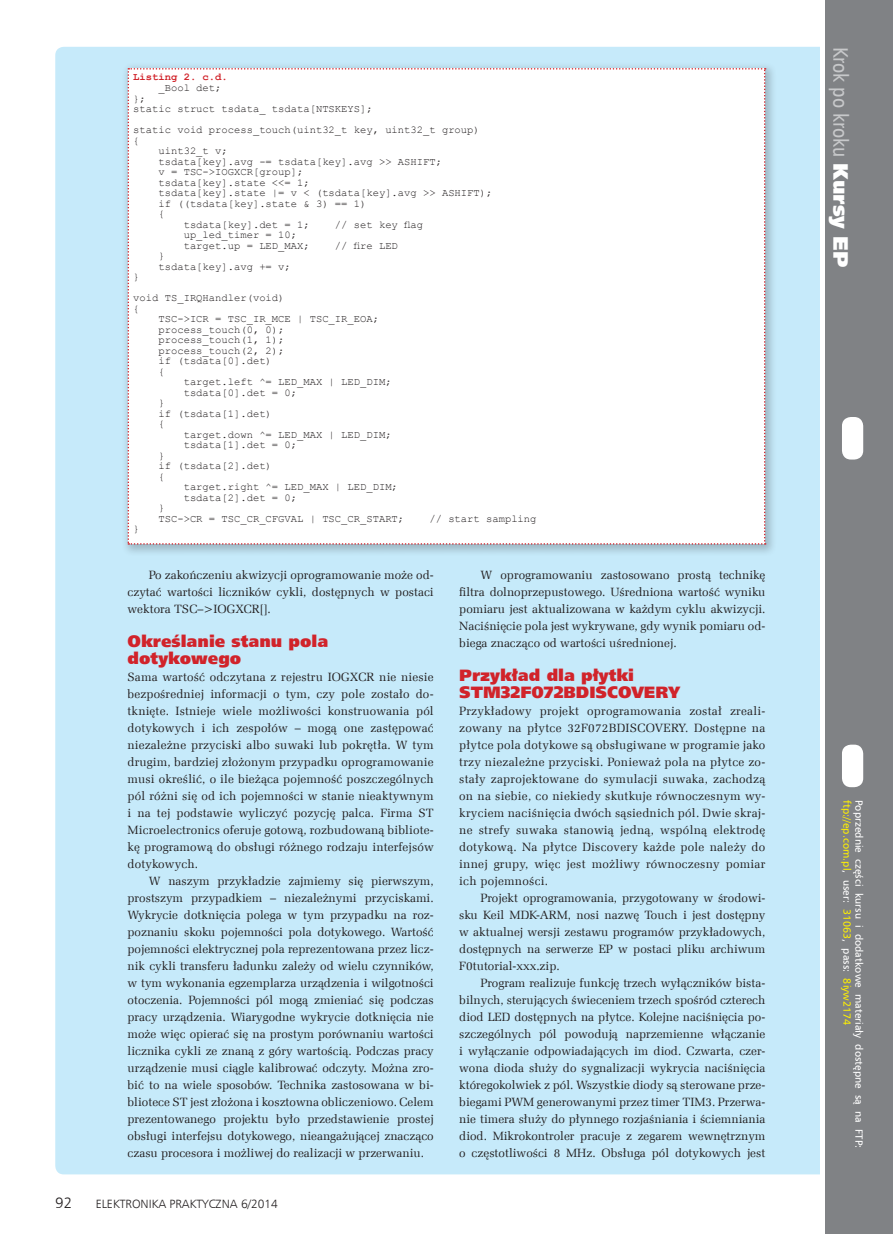
<style>
.page{position:relative;width:893px;height:1234px;background:#fff}
.page>*{position:absolute;margin:0;border:0;box-sizing:border-box;transform-origin:0 0}
.t1{font:21px "Humnst 777 Cn EU";color:#c7c8ca}
._3_Srodtytul_kurs{font:16.5px/17px "Humnst 777 X Blk EU";color:#d1232a}
.t2{font:15px "Humnst 777 Lt EU";color:#231f20}
._1_Body{font:12px/17px "Zapf Ellipt EU";color:#231f20;text-align:justify}
.t3{font:12px "Humnst 777 Lt EU";color:#231f20}
._6_Listing{font:10.5px "Courier New";color:#231f20}
.t4{font:10.5px "Humnst 777 EU";letter-spacing:.005em;color:#fff}
.t5{font:10.5px "Humnst 777 EU";letter-spacing:.005em;color:#fff101}
._6_Listing-2{font:700 10.5px "Courier New";color:#d1232a}
.s1{font-family:"Humnst 777 X Blk EU";color:#fff}
.s2{color:#fff}
</style>
<div class="page">
<div style="left:55px;top:47px;width:778px;height:1127px;background:#c6eafa;border-radius:9px"></div>
<div style="left:825px;top:0;width:68px;height:1233px;background:#808285"></div>
<div style="left:842px;top:417px;width:21px;height:42px;background:#fff;border-radius:9px"></div>
<div style="left:842px;top:744px;width:21px;height:43px;background:#fff;border-radius:9px"></div>
<hr style="left:821px;top:0;width:4px;height:1233px;background:#fff">
<div style="left:121px;top:62px;width:657px;height:494px;background:#231f20;opacity:.25"></div>
<div style="left:128px;top:68px;width:638px;height:476px;background:#fff"></div>
<p class="_6_Listing-2" style="left:133px;top:71px;width:96px">Listing 2. c.d.</p>
<p class="_6_Listing" style="left:159px;top:81px;width:65px">_Bool det;</p>
<p class="_6_Listing" style="left:133px;top:92px;width:14px">};</p>
<p class="_6_Listing" style="left:133px;top:102px;width:241px">static struct tsdata_ tsdata[NTSKEYS];</p>
<p class="_6_Listing" style="left:133px;top:123px;width:348px">static void process_touch(uint32_t key, uint32_t group)</p>
<p class="_6_Listing" style="left:133px;top:134px;width:8px">{</p>
<p class="_6_Listing" style="left:159px;top:144px;width:71px">uint32_t v;</p>
<p class="_6_Listing" style="left:159px;top:155px;width:285px">tsdata[key].avg -= tsdata[key].avg &gt;&gt; ASHIFT;</p>
<p class="_6_Listing" style="left:159px;top:165px;width:146px">v = TSC-&gt;IOGXCR[group];</p>
<p class="_6_Listing" style="left:159px;top:176px;width:153px">tsdata[key].state &lt;&lt;= 1;</p>
<p class="_6_Listing" style="left:159px;top:186px;width:335px">tsdata[key].state |= v &lt; (tsdata[key].avg &gt;&gt; ASHIFT);</p>
<p class="_6_Listing" style="left:159px;top:197px;width:209px">if ((tsdata[key].state &amp; 3) == 1)</p>
<p class="_6_Listing" style="left:159px;top:207px;width:8px">{</p>
<p class="_6_Listing" style="left:184px;top:218px;width:128px">tsdata[key].det = 1;</p>
<p class="_6_Listing" style="left:335px;top:218px;width:90px">// set key flag</p>
<p class="_6_Listing" style="left:184px;top:228px;width:115px">up_led_timer = 10;</p>
<p class="_6_Listing" style="left:184px;top:239px;width:128px">target.up = LED_MAX;</p>
<p class="_6_Listing" style="left:335px;top:239px;width:65px">// fire LED</p>
<p class="_6_Listing" style="left:159px;top:249px;width:8px">}</p>
<p class="_6_Listing" style="left:159px;top:260px;width:134px">tsdata[key].avg += v;</p>
<p class="_6_Listing" style="left:133px;top:270px;width:8px">}</p>
<p class="_6_Listing" style="left:133px;top:291px;width:153px">void TS_IRQHandler(void)</p>
<p class="_6_Listing" style="left:133px;top:302px;width:8px">{</p>
<p class="_6_Listing" style="left:159px;top:312px;width:222px">TSC-&gt;ICR = TSC_IR_MCE | TSC_IR_EOA;</p>
<p class="_6_Listing" style="left:159px;top:323px;width:128px">process_touch(0, 0);</p>
<p class="_6_Listing" style="left:159px;top:333px;width:128px">process_touch(1, 1);</p>
<p class="_6_Listing" style="left:159px;top:344px;width:128px">process_touch(2, 2);</p>
<p class="_6_Listing" style="left:159px;top:354px;width:115px">if (tsdata[0].det)</p>
<p class="_6_Listing" style="left:159px;top:365px;width:8px">{</p>
<p class="_6_Listing" style="left:184px;top:375px;width:209px">target.left ^= LED_MAX | LED_DIM;</p>
<p class="_6_Listing" style="left:184px;top:386px;width:115px">tsdata[0].det = 0;</p>
<p class="_6_Listing" style="left:159px;top:396px;width:8px">}</p>
<p class="_6_Listing" style="left:159px;top:407px;width:115px">if (tsdata[1].det)</p>
<p class="_6_Listing" style="left:159px;top:417px;width:8px">{</p>
<p class="_6_Listing" style="left:184px;top:428px;width:209px">target.down ^= LED_MAX | LED_DIM;</p>
<p class="_6_Listing" style="left:184px;top:438px;width:115px">tsdata[1].det = 0;</p>
<p class="_6_Listing" style="left:159px;top:449px;width:8px">}</p>
<p class="_6_Listing" style="left:159px;top:459px;width:115px">if (tsdata[2].det)</p>
<p class="_6_Listing" style="left:159px;top:470px;width:8px">{</p>
<p class="_6_Listing" style="left:184px;top:480px;width:216px">target.right ^= LED_MAX | LED_DIM;</p>
<p class="_6_Listing" style="left:184px;top:491px;width:115px">tsdata[2].det = 0;</p>
<p class="_6_Listing" style="left:159px;top:501px;width:8px">}</p>
<p class="_6_Listing" style="left:159px;top:512px;width:247px">TSC-&gt;CR = TSC_CR_CFGVAL | TSC_CR_START;</p>
<p class="_6_Listing" style="left:429px;top:512px;width:109px">// start sampling</p>
<p class="_6_Listing" style="left:133px;top:522px;width:8px">}</p>
<p class="_1_Body" style="left:128px;top:566px;width:308px;text-indent:21px">Po zakończeniu akwizycji oprogramowanie może od&shy;czytać wartości liczników cykli, dostępnych w postaci wektora TSC–&gt;IOGXCR[].</p>
<p class="_3_Srodtytul_kurs" style="left:128px;top:633px;width:202px">Określanie stanu pola dotykowego</p>
<p class="_1_Body" style="left:128px;top:668px;width:308px">Sama wartość odczytana z rejestru IOGXCR nie niesie bezpośredniej informacji o tym, czy pole zostało do&shy;tknięte. Istnieje wiele możliwości konstruowania pól dotykowych i ich zespołów – mogą one zastępować niezależne przyciski albo suwaki lub pokrętła. W tym drugim, bardziej złożonym przypadku oprogramowanie musi określić, o ile bieżąca pojemność poszczególnych pól różni się od ich pojemności w stanie nieaktywnym i na tej podstawie wyliczyć pozycję palca. Firma ST Microelectronics oferuje gotową, rozbudowaną bibliote&shy;kę programową do obsługi różnego rodzaju interfejsów dotykowych.</p>
<p class="_1_Body" style="left:128px;top:872px;width:308px;text-indent:21px">W naszym przykładzie zajmiemy się pierwszym, prostszym przypadkiem – niezależnymi przyciskami.<br>Wykrycie dotknięcia polega w tym przypadku na roz&shy;poznaniu skoku pojemności pola dotykowego. Wartość pojemności elektrycznej pola reprezentowana przez licz&shy;nik cykli transferu ładunku zależy od wielu czynników, w tym wykonania egzemplarza urządzenia i wilgotności otoczenia. Pojemności pól mogą zmieniać się podczas pracy urządzenia. Wiarygodne wykrycie dotknięcia nie może więc opierać się na prostym porównaniu wartości licznika cykli ze znaną z góry wartością. Podczas pracy urządzenie musi ciągle kalibrować odczyty. Można zro&shy;bić to na wiele sposobów. Technika zastosowana w bi&shy;bliotece ST jest złożona i kosztowna obliczeniowo. Celem prezentowanego projektu było przedstawienie prostej obsługi interfejsu dotykowego, nieangażującej znacząco czasu procesora i możliwej do realizacji w przerwaniu.</p>
<p class="t2" style="left:55px;top:1193px;width:18px">92</p>
<p class="t3" style="left:96px;top:1196px;width:184px">ELEKTRONIKA PRAKTYCZNA 6/2014</p>
<p class="_1_Body" style="left:459px;top:566px;width:308px;text-indent:21px">W oprogramowaniu zastosowano prostą technikę filtra dolnoprzepustowego. Uśredniona wartość wyniku pomiaru jest aktualizowana w każdym cyklu akwizycji.<br>Naciśnięcie pola jest wykrywane, gdy wynik pomiaru od&shy;biega znacząco od wartości uśrednionej.</p>
<p class="_3_Srodtytul_kurs" style="left:459px;top:667px;width:222px">Przykład dla płytki<br>STM32F072BDISCOVERY</p>
<p class="_1_Body" style="left:459px;top:702px;width:308px">Przykładowy projekt oprogramowania został zreali&shy;zowany na płytce 32F072BDISCOVERY. Dostępne na płytce pola dotykowe są obsługiwane w programie jako trzy niezależne przyciski. Ponieważ pola na płytce zo&shy;stały zaprojektowane do symulacji suwaka, zachodzą on na siebie, co niekiedy skutkuje równoczesnym wy&shy;kryciem naciśnięcia dwóch sąsiednich pól. Dwie skraj&shy;ne strefy suwaka stanowią jedną, wspólną elektrodę dotykową. Na płytce Discovery każde pole należy do innej grupy, więc jest możliwy równoczesny pomiar ich pojemności.</p>
<p class="_1_Body" style="left:459px;top:889px;width:308px;text-indent:21px">Projekt oprogramowania, przygotowany w środowi&shy;sku Keil MDK-ARM, nosi nazwę Touch i jest dostępny w aktualnej wersji zestawu programów przykładowych, dostępnych na serwerze EP w postaci pliku archiwum F0tutorial-xxx.zip.</p>
<p class="_1_Body" style="left:459px;top:974px;width:308px;text-indent:21px">Program realizuje funkcję trzech wyłączników bista&shy;bilnych, sterujących świeceniem trzech spośród czterech diod LED dostępnych na płytce. Kolejne naciśnięcia po&shy;szczególnych pól powodują naprzemienne włączanie i wyłączanie odpowiadających im diod. Czwarta, czer&shy;wona dioda służy do sygnalizacji wykrycia naciśnięcia któregokolwiek z pól. Wszystkie diody są sterowane prze&shy;biegami PWM generowanymi przez timer TIM3. Przerwa&shy;nie timera służy do płynnego rozjaśniania i ściemniania diod. Mikrokontroler pracuje z zegarem wewnętrznym o częstotliwości 8 MHz. Obsługa pól dotykowych jest</p>
<h1 class="t1" style="left:854px;top:47px;width:222px;rotate:90deg">Krok po kroku <span class="s1">Kursy EP</span></h1>
<p class="t5" style="left:853px;top:799px;width:227px;rotate:90deg">ftp://ep.com.pl<span class="s2">, user:</span> 31063<span class="s2">, pass:</span> 8iyw2174</p>
<p class="t4" style="left:865px;top:799px;width:350px;rotate:90deg">Poprzednie części kursu i dodatkowe materiały dostępne są na FTP:</p>
</div>
